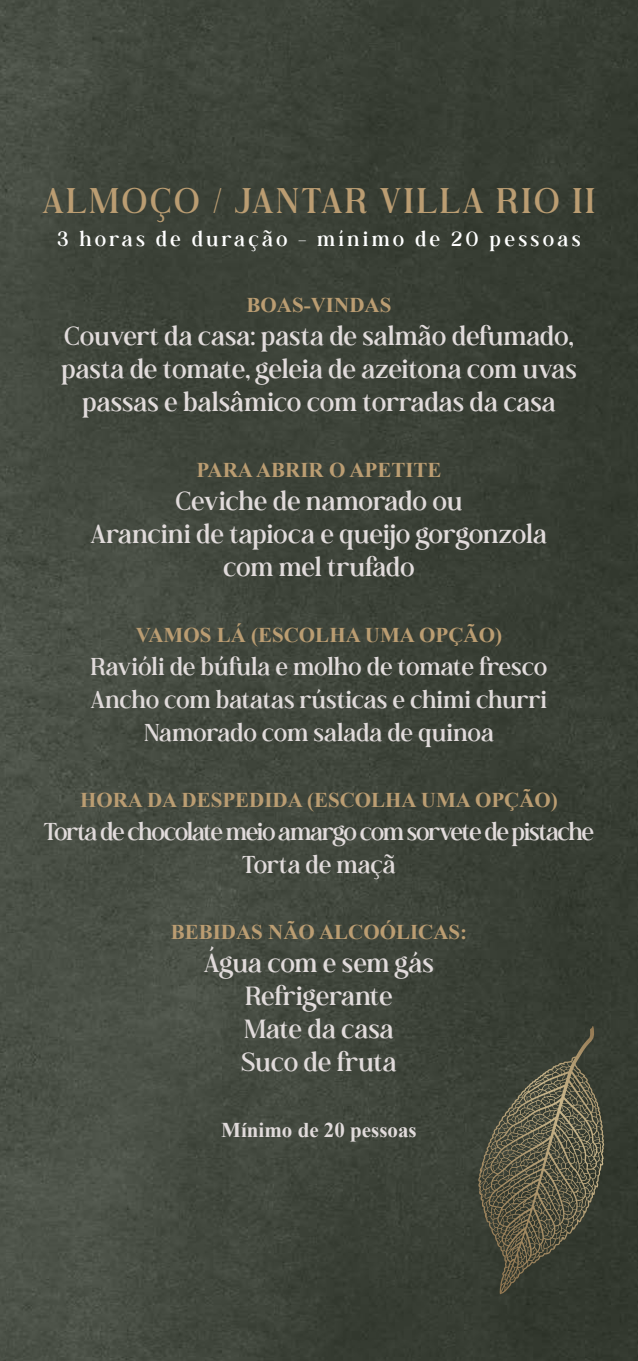
<style>
.page{position:relative;width:638px;height:1361px;background:#fff}
.page>*{position:absolute;margin:0;border:0;box-sizing:border-box;transform-origin:0 0}
.t1{font:28.5px "Andine";letter-spacing:.1em;color:#bb9d72}
.t2{font:21px/33px "Andine";letter-spacing:-.005em;color:#e1dbdb;text-align:center}
.t3{font:700 21px "Times New Roman";color:#bb9d72}
.t4{font:700 21px "Times New Roman";color:#e1dbdb}
.t5{font:19.5px/33px "Andine";letter-spacing:-.015em;color:#e1dbdb;text-align:center}
.t6{font:19.5px/33px "Andine";letter-spacing:-.07em;color:#e1dbdb;text-align:center}
.t7{font:16.5px "Andine";letter-spacing:.2em;color:#fff}
</style>
<div class="page">
<img style="left:0;top:0;width:638px;height:1361px">
<svg style="left:483px;top:1067px;width:72px;height:96px;background:#585746"></svg>
<h1 class="t1" style="left:43px;top:176px;width:554px">ALMOÇO / JANTAR VILLA RIO II</h1>
<p class="t7" style="left:57px;top:225px;width:525px">3 horas de duração – mínimo de 20 pessoas</p>
<p class="t3" style="left:247px;top:290px;width:146px">BOAS-VINDAS</p>
<p class="t2" style="left:61px;top:318px;width:517px">Couvert da casa: pasta de salmão defumado, pasta de tomate, geleia de azeitona com uvas passas e balsâmico com torradas da casa</p>
<p class="t3" style="left:196px;top:455px;width:247px">PARA ABRIR O APETITE</p>
<p class="t2" style="left:91px;top:483px;width:457px">Ceviche de namorado ou<br>Arancini de tapioca e queijo gorgonzola com mel trufado</p>
<p class="t3" style="left:136px;top:620px;width:367px">VAMOS LÁ (ESCOLHA UMA OPÇÃO)</p>
<p class="t5" style="left:90px;top:649px;width:458px">Ravióli de búfula e molho de tomate fresco<br>Ancho com batatas rústicas e chimi churri<br>Namorado com salada de quinoa</p>
<p class="t3" style="left:80px;top:785px;width:479px">HORA DA DESPEDIDA (ESCOLHA UMA OPÇÃO)</p>
<p class="t6" style="left:44px;top:814px;width:552px">Torta de chocolate meio amargo com sorvete de pistache<br>Torta de maçã</p>
<p class="t3" style="left:171px;top:917px;width:298px">BEBIDAS NÃO ALCOÓLICAS:</p>
<p class="t2" style="left:204px;top:945px;width:231px">Água com e sem gás<br>Refrigerante<br>Mate da casa<br>Suco de fruta</p>
<p class="t4" style="left:221px;top:1115px;width:197px">Mínimo de 20 pessoas</p>
</div>
